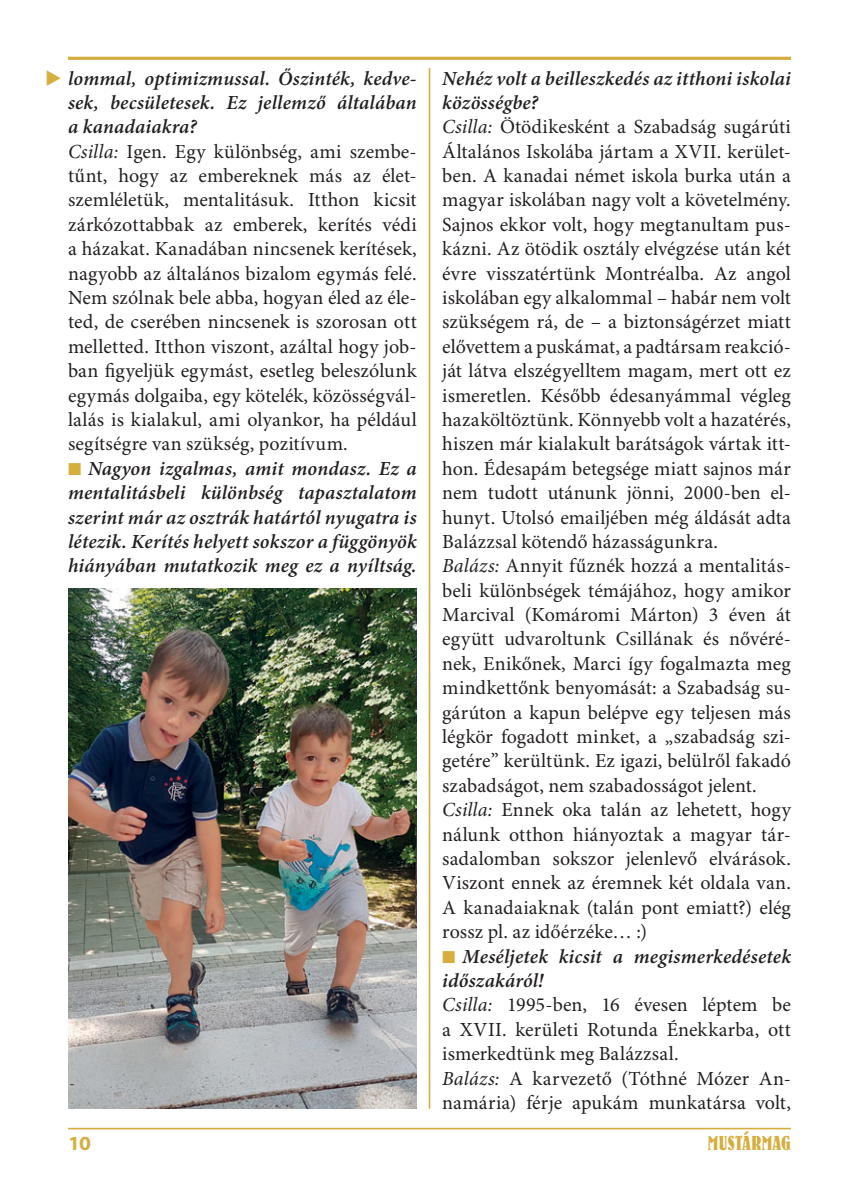
<style>
.page{position:relative;width:842px;height:1191px;background:#fff}
.page>*{position:absolute;margin:0;border:0;box-sizing:border-box;transform-origin:0 0}
.t1{font:20px/24.4px "Minion Pro";letter-spacing:.005em;color:#231f20}
.t2{font:italic 600 20px/24.4px "Minion Pro";letter-spacing:.005em;color:#231f20;text-align:justify}
.t3{font:20px "H Bernhard Condensed Bold";letter-spacing:.01em;color:#d6ae3e}
.t4{font:700 semi-expanded 20px "Myriad Pro";color:#d6ae3e}
.s1{font-family:"European Pi Three";color:#d6ae3e}
.s2{font-weight:600;font-style:italic}
.s3{font-style:italic}
</style>
<div class="page">
<hr style="left:68px;top:1127px;width:723px;height:2px;background:#d6ae3e">
<hr style="left:429px;top:68px;width:1px;height:1040px;background:#d6ae3e">
<hr style="left:68px;top:57px;width:723px;height:3px;background:#d6ae3e">
<img style="left:68px;top:588px;width:349px;height:520px">
<p class="t1" style="left:68px;top:68px;width:350px;text-indent:-23px"><span class="s1">-</span> <span class="s2">lommal, optimizmussal. Őszinték, kedve&shy;sek, becsületesek. Ez jellemző általában a kanadaiakra?<br></span><span class="s3">Csilla:</span> Igen. Egy különbség, ami szembe&shy;tűnt, hogy az embereknek más az élet&shy;szemléletük, mentalitásuk. Itthon kicsit zárkózottabbak az emberek, kerítés védi a házakat. Kanadában nincsenek kerítések, nagyobb az általános bizalom egymás felé.<br>Nem szólnak bele abba, hogyan éled az éle&shy;ted, de cserében nincsenek is szorosan ott melletted. Itthon viszont, azáltal hogy job&shy;ban figyeljük egymást, esetleg beleszólunk egymás dolgaiba, egy kötelék, közösségvál&shy;lalás is kialakul, ami olyankor, ha például segítségre van szükség, pozitívum.</p>
<p class="t2" style="left:68px;top:458px;width:350px;text-indent:20px">Nagyon izgalmas, amit mondasz. Ez a mentalitásbeli különbség tapasztalatom szerint már az osztrák határtól nyugatra is létezik. Kerítés helyett sokszor a függönyök hiányában mutatkozik meg ez a nyíltság.</p>
<p class="t1" style="left:442px;top:68px;width:350px"><span class="s2">Nehéz volt a beilleszkedés az itthoni iskolai közösségbe?<br></span><span class="s3">Csilla:</span> Ötödikesként a Szabadság sugárúti Általános Iskolába jártam a XVII. kerület&shy;ben. A kanadai német iskola burka után a magyar iskolában nagy volt a követelmény.<br>Sajnos ekkor volt, hogy megtanultam pus&shy;kázni. Az ötödik osztály elvégzése után két évre visszatértünk Montréalba. Az angol iskolában egy alkalommal – habár nem volt szükségem rá, de – a biztonságérzet miatt elővettem a puskámat, a padtársam reak ció&shy;ját látva elszégyelltem magam, mert ott ez ismeretlen. Később édesanyámmal végleg hazaköltöztünk. Könnyebb volt a hazatérés, hiszen már kialakult barátságok vártak itt&shy;hon. Édesapám betegsége miatt sajnos már nem tudott utánunk jönni, 2000-ben el&shy;hunyt. Utolsó emailjében még áldását adta Balázzsal kötendő házasságunkra.<br><span class="s3">Balázs:</span> Annyit fűznék hozzá a mentalitás&shy;beli különbségek témájához, hogy amikor Marcival (Komáromi Márton) 3 éven át együtt udvaroltunk Csillának és nővéré&shy;nek, Enikőnek, Marci így fogalmazta meg mindkettőnk benyomását: a Szabadság su&shy;gárúton a kapun belépve egy teljesen más légkör fogadott minket, a „szabadság szi&shy;getére” kerültünk. Ez igazi, belülről fakadó szabadságot, nem szabadosságot jelent.<br><span class="s3">Csilla:</span> Ennek oka talán az lehetett, hogy nálunk otthon hiányoztak a magyar tár&shy;sadalomban sokszor jelenlevő elvárások.<br>Viszont ennek az éremnek két oldala van.<br>A kanadaiaknak (talán pont emiatt?) elég rossz pl. az időérzéke… :)</p>
<p class="t1" style="left:442px;top:945px;width:350px;text-indent:20px"><span class="s2">Meséljetek kicsit a megismerkedésetek időszakáról!<br></span><span class="s3">Csilla:</span> 1995-ben, 16 évesen léptem be a XVII. kerületi Rotunda Énekkarba, ott ismerkedtünk meg Balázzsal.<br><span class="s3">Balázs:</span> A karvezető (Tóthné Mózer An&shy;namária) férje apukám munkatársa volt,</p>
<p class="t4" style="left:68px;top:1131px;width:25px">10</p>
<p class="t3" style="left:708px;top:1135px;width:85px">MUSTÁRMAG</p>
</div>
